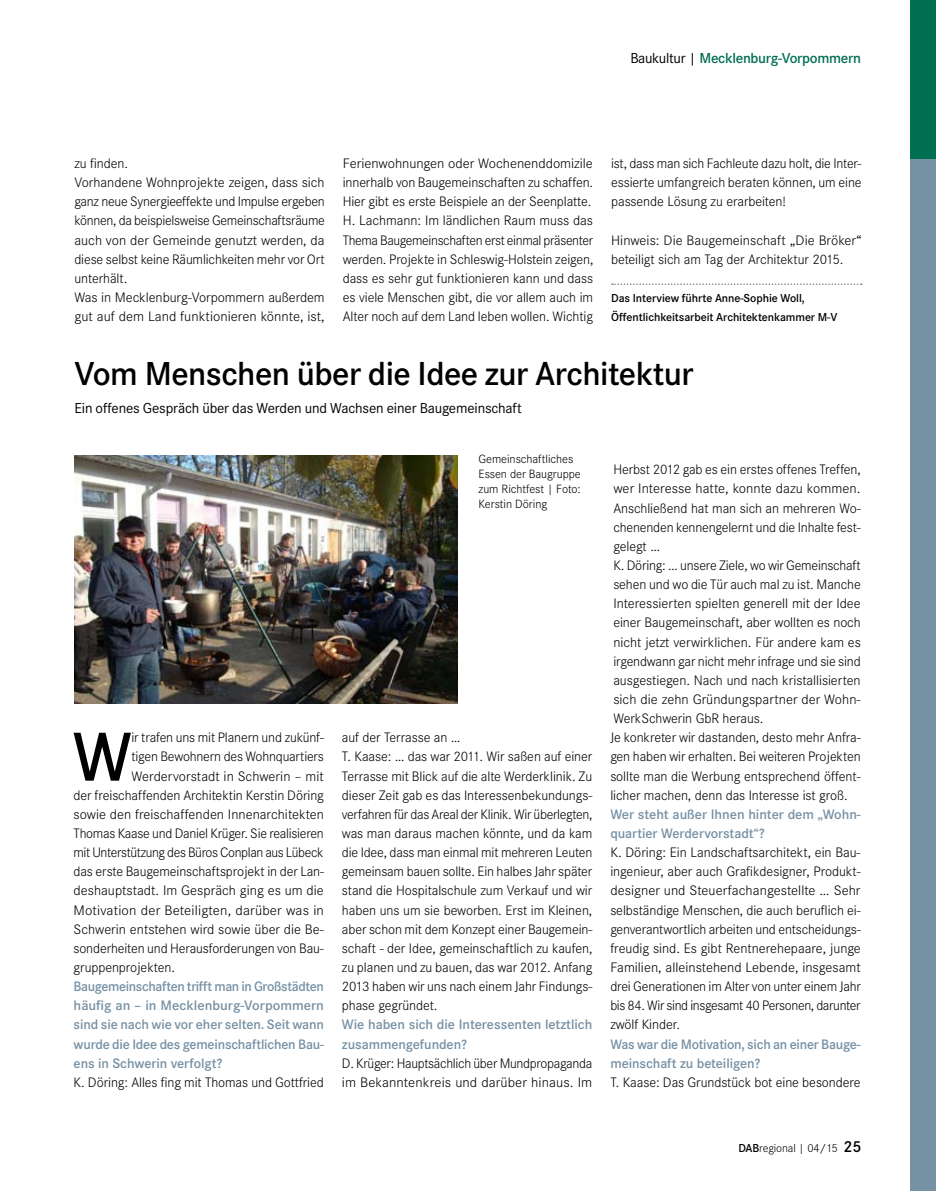
<style>
.page{position:relative;width:936px;height:1191px;background:#fff}
.page>*{position:absolute;margin:0;border:0;box-sizing:border-box;transform-origin:0 0}
.t1{font:600 71.55px "Corporate S";color:#000}
.t2{font:600 34.5px "Corporate S";letter-spacing:-.015em;color:#000}
.t3{font:15px "Corporate S";letter-spacing:-.01em;color:#000}
.t4{font:600 15px "Corporate S";letter-spacing:-.02em;color:#006f52}
.t5{font:300 14.25px/19.2px "Corporate S";letter-spacing:-.005em;color:#000}
.t6{font:300 14.25px/19.2px "Corporate S";letter-spacing:-.005em;color:#000;scale:1.04 1}
.t7{font:600 14.25px/19.2px "Corporate S";letter-spacing:-.005em;color:#7690a4}
.t8{font:300 14.25px "Corporate S";letter-spacing:-.025em;color:#000}
.t9{font:300 14.25px "Corporate S";letter-spacing:-.005em;color:#000;scale:1.05 1}
.t10{font:300 12.45px/15px "Corporate S";letter-spacing:-.005em;color:#000}
.t11{font:600 12px/19.2px "Corporate S";letter-spacing:-.005em;color:#000}
.t12{font:300 12px "Corporate S";letter-spacing:-.01em;color:#000}
.s1{font-weight:400;color:#000}
.s2{font-weight:600}
.s3{font-weight:600;font-size:16.5px}
</style>
<div class="page">
<div style="left:910px;top:0;width:25px;height:1191px;background:#7690a4"></div>
<div style="left:910px;top:0;width:25px;height:158px;background:#006f52"></div>
<svg style="left:612px;top:283px;width:249px;height:2px"></svg>
<img style="left:74px;top:455px;width:383px;height:249px">
<p class="t4" style="left:630px;top:50px;width:232px"><span class="s1">Baukultur |</span> Mecklenburg-Vorpommern</p>
<p class="t5" style="left:74px;top:154px;width:252px">zu finden.<br>Vorhandene Wohnprojekte zeigen, dass sich ganz neue Synergieeffekte und Impulse ergeben können, da beispielsweise Gemeinschaftsräume auch von der Gemeinde genutzt werden, da diese selbst keine Räumlichkeiten mehr vor Ort unterhält.<br>Was in Mecklenburg-Vorpommern außerdem gut auf dem Land funktionieren könnte, ist,</p>
<p class="t6" style="left:343px;top:154px;width:242px">Ferienwohnungen oder Wochenenddomizile innerhalb von Baugemeinschaften zu schaffen.<br>Hier gibt es erste Beispiele an der Seenplatte.<br>H. Lachmann: Im ländlichen Raum muss das Thema Baugemeinschaften erst einmal präsenter werden. Projekte in Schleswig-Holstein zeigen, dass es sehr gut funktionieren kann und dass es viele Menschen gibt, die vor allem auch im Alter noch auf dem Land leben wollen. Wichtig</p>
<p class="t5" style="left:611px;top:154px;width:252px;text-align:justify">ist, dass man sich Fachleute dazu holt, die Inter&shy;essierte umfangreich beraten können, um eine passende Lösung zu erarbeiten!</p>
<p class="t5" style="left:611px;top:230px;width:252px">Hinweis: Die Baugemeinschaft „Die Bröker“ beteiligt sich am Tag der Architektur 2015.</p>
<p class="t11" style="left:611px;top:288px;width:228px">Das Interview führte Anne-Sophie Woll,<br>Öffentlichkeitsarbeit Architektenkammer M-V</p>
<h2 class="t2" style="left:74px;top:354px;width:620px">Vom Menschen über die Idee zur Architektur</h2>
<p class="t3" style="left:74px;top:399px;width:449px">Ein offenes Gespräch über das Werden und Wachsen einer Baugemeinschaft</p>
<p class="t10" style="left:478px;top:451px;width:104px">Gemeinschaftliches<br>Essen der Baugruppe zum Richtfest | Foto:<br>Kerstin Döring</p>
<h1 class="t1" style="left:73px;top:715px;width:61px">W</h1>
<p class="t5" style="left:131px;top:728px;width:194px">ir trafen uns mit Planern und zukünf-</p>
<p class="t5" style="left:131px;top:747px;width:194px">tigen Bewohnern des Wohnquartiers</p>
<p class="t5" style="left:131px;top:766px;width:194px">Werdervorstadt in Schwerin – mit</p>
<p class="t5" style="left:74px;top:785px;width:252px">der freischaffenden Architektin Kerstin Döring</p>
<p class="t5" style="left:74px;top:804px;width:252px">sowie den freischaffenden Innenarchitekten</p>
<p class="t5" style="left:74px;top:823px;width:252px">Thomas Kaase und Daniel Krüger. Sie realisieren</p>
<p class="t8" style="left:74px;top:844px;width:252px">mit Unterstützung des Büros Conplan aus Lübeck</p>
<p class="t5" style="left:74px;top:862px;width:252px">das erste Baugemeinschaftsprojekt in der Lan-</p>
<p class="t5" style="left:74px;top:881px;width:252px">deshauptstadt. Im Gespräch ging es um die</p>
<p class="t9" style="left:74px;top:901px;width:240px">Motivation der Beteiligten, darüber was in</p>
<p class="t5" style="left:74px;top:919px;width:252px">Schwerin entstehen wird sowie über die Be-</p>
<p class="t5" style="left:74px;top:938px;width:251px">sonderheiten und Herausforderungen von Bau-</p>
<p class="t5" style="left:74px;top:957px;width:103px">gruppenprojekten.</p>
<p class="t7" style="left:74px;top:977px;width:252px;text-align:justify">Baugemeinschaften trifft man in Großstädten häufig an – in Mecklenburg-Vorpommern sind sie nach wie vor eher selten. Seit wann wurde die Idee des gemeinschaftlichen Bau&shy;ens in Schwerin verfolgt?</p>
<p class="t5" style="left:74px;top:1072px;width:252px">K. Döring: Alles fing mit Thomas und Gottfried</p>
<p class="t5" style="left:342px;top:728px;width:252px">auf der Terrasse an …<br>T. Kaase: … das war 2011. Wir saßen auf einer Terrasse mit Blick auf die alte Werderklinik. Zu dieser Zeit gab es das Interessenbekundungs&shy;verfahren für das Areal der Klinik. Wir überlegten, was man daraus machen könnte, und da kam die Idee, dass man einmal mit mehreren Leuten gemeinsam bauen sollte. Ein halbes Jahr später stand die Hospitalschule zum Verkauf und wir haben uns um sie beworben. Erst im Kleinen, aber schon mit dem Konzept einer Baugemein&shy;schaft - der Idee, gemeinschaftlich zu kaufen, zu planen und zu bauen, das war 2012. Anfang 2013 haben wir uns nach einem Jahr Findungs&shy;phase gegründet.</p>
<p class="t7" style="left:342px;top:1015px;width:252px">Wie haben sich die Interessenten letztlich zusammengefunden?</p>
<p class="t5" style="left:342px;top:1053px;width:252px">D. Krüger: Hauptsächlich über Mundpropaganda im Bekanntenkreis und darüber hinaus. Im</p>
<p class="t5" style="left:610px;top:460px;width:252px">Herbst 2012 gab es ein erstes offenes Treffen, wer Interesse hatte, konnte dazu kommen.<br>Anschließend hat man sich an mehreren Wo&shy;chenenden kennengelernt und die Inhalte fest&shy;gelegt …<br>K. Döring: … unsere Ziele, wo wir Gemeinschaft sehen und wo die Tür auch mal zu ist. Manche Interessierten spielten generell mit der Idee einer Baugemeinschaft, aber wollten es noch nicht jetzt verwirklichen. Für andere kam es irgendwann gar nicht mehr infrage und sie sind ausgestiegen. Nach und nach kristallisierten sich die zehn Gründungspartner der Wohn-WerkSchwerin GbR heraus.<br>Je konkreter wir dastanden, desto mehr Anfra&shy;gen haben wir erhalten. Bei weiteren Projekten sollte man die Werbung entsprechend öffent&shy;licher machen, denn das Interesse ist groß.</p>
<p class="t7" style="left:610px;top:804px;width:252px">Wer steht außer Ihnen hinter dem „Wohn&shy;quartier Werdervorstadt“?</p>
<p class="t5" style="left:610px;top:843px;width:252px;text-align:justify">K. Döring: Ein Landschaftsarchitekt, ein Bau&shy;ingenieur, aber auch Grafikdesigner, Produkt&shy;designer und Steuerfachangestellte … Sehr selbständige Menschen, die auch beruflich ei&shy;genverantwortlich arbeiten und entscheidungs&shy;freudig sind. Es gibt Rentnerehepaare, junge Familien, alleinstehend Lebende, insgesamt drei Generationen im Alter von unter einem Jahr bis 84. Wir sind insgesamt 40 Personen, darunter zwölf Kinder.</p>
<p class="t7" style="left:610px;top:1034px;width:251px">Was war die Motivation, sich an einer Bauge&shy;meinschaft zu beteiligen?</p>
<p class="t5" style="left:610px;top:1072px;width:252px">T. Kaase: Das Grundstück bot eine besondere</p>
<p class="t12" style="left:738px;top:1141px;width:125px"><span class="s2">DAB</span>regional | 04/15 <span class="s3">25</span></p>
</div>
